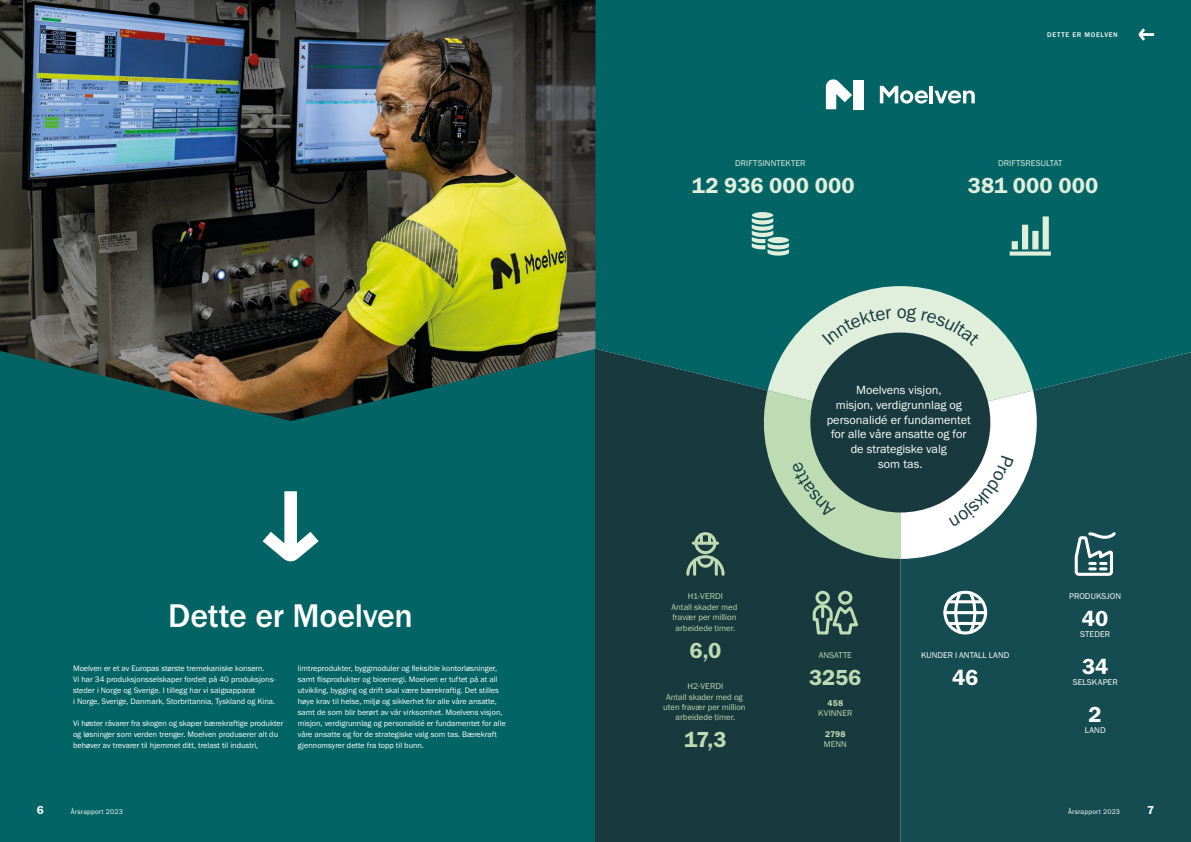
<style>
.page{position:relative;width:1191px;height:842px;background:#fff}
.page>*{position:absolute;margin:0;border:0;box-sizing:border-box;transform-origin:0 0}
.t1{font:500 34px "Franklin Gothic URW";letter-spacing:-.01em;color:#fff}
.t2{font:22.5px "Franklin Gothic URW Dem";letter-spacing:.005em;color:#e0eedc}
.t3{font:22.5px "Franklin Gothic URW Dem";letter-spacing:-.01em;color:#bddcb4}
.t4{font:22.5px "Franklin Gothic URW Dem";color:#fff}
.t5{font:12.3px/14.7px "Franklin Gothic URW Boo";color:#fff;text-align:center}
.t6{font:12px "Franklin Gothic URW Dem";color:#fff}
.t7{font:8.7px/10.4px "Franklin Gothic URW Boo";color:#bddcb4;text-align:center}
.t8{font:8.7px "Franklin Gothic URW Boo";letter-spacing:.005em;color:#fff}
.t9{font:8.7px "Franklin Gothic URW Boo";letter-spacing:.005em;color:#e0eedc}
.t10{font:8.7px "Franklin Gothic URW Dem";letter-spacing:.015em;color:#bddcb4}
.t11{font:8.2px/11px "Franklin Gothic URW Boo";color:#fff}
.t12{font:7px "Franklin Gothic URW Boo";letter-spacing:.025em;color:#fff}
.t13{font:500 7px "Franklin Gothic URW";color:#fff}
</style>
<div class="page">
<div style="left:0;top:0;width:595px;height:842px;background:#026465"></div>
<div style="left:900px;top:422px;width:291px;height:420px;background:#154c51"></div>
<div style="left:595px;top:0;width:596px;height:422px;background:#026465"></div>
<svg style="left:595px;top:293px;width:305px;height:549px;background:#153d41"></svg>
<svg style="left:751px;top:212px;width:38px;height:44px;background:#65a29a"></svg>
<svg style="left:1009px;top:216px;width:41px;height:40px;background:#5f9e97"></svg>
<div style="left:694px;top:532px;width:22px;height:22px;border:3px solid #bddcb4;border-radius:50%"></div>
<svg style="left:685px;top:554px;width:41px;height:23px"></svg>
<hr style="left:693px;top:560px;width:3px;height:14px;background:#bddcb4">
<svg style="left:714px;top:560px;width:4px;height:14px"></svg>
<svg style="left:700px;top:535px;width:11px;height:7px"></svg>
<hr style="left:693px;top:542px;width:24px;height:3px;background:#bddcb4">
<div style="left:815px;top:591px;width:15px;height:14px;border:3px solid #bddcb4;border-radius:50%"></div>
<div style="left:838px;top:591px;width:14px;height:14px;border:3px solid #bddcb4;border-radius:50%"></div>
<svg style="left:811px;top:603px;width:50px;height:33px;background:#4e6e64"></svg>
<svg style="left:1073px;top:531px;width:44px;height:46px"></svg>
<div style="left:943px;top:591px;width:44px;height:43px;border:3px solid #fff;border-radius:50%"></div>
<hr style="left:945px;top:611px;width:40px;height:3px;background:#fff">
<hr style="left:948px;top:622px;width:34px;height:3px;background:#fff">
<hr style="left:948px;top:600px;width:34px;height:3px;background:#fff">
<svg style="left:952px;top:589px;width:25px;height:48px"></svg>
<svg style="left:263px;top:491px;width:56px;height:70px"></svg>
<hr style="left:929px;top:86px;width:4px;height:17px;background:#fff">
<svg style="left:880px;top:86px;width:48px;height:18px"></svg>
<svg style="left:934px;top:90px;width:40px;height:14px"></svg>
<svg style="left:826px;top:79px;width:26px;height:30px"></svg>
<div style="left:853px;top:80px;width:10px;height:29px;background:#fff"></div>
<img style="left:0;top:0;width:595px;height:421px">
<svg style="left:1138px;top:28px;width:16px;height:13px"></svg>
<svg style="left:764px;top:286px;width:272px;height:273px;background:#6e8f88"></svg>
<p class="t9" style="left:735px;top:157px;width:72px">DRIFTSINNTEKTER</p>
<h2 class="t2" style="left:692px;top:171px;width:164px">12 936 000 000</h2>
<p class="t13" style="left:1047px;top:30px;width:11px">Dette</p>
<p class="t13" style="left:1072px;top:30px;width:24px">er Moel</p>
<p class="t13" style="left:1104px;top:30px;width:10px">ven</p>
<p class="t9" style="left:998px;top:157px;width:66px">DRIFTSRESULTAT</p>
<h2 class="t2" style="left:968px;top:171px;width:132px">381 000 000</h2>
<h1 class="t1" style="left:168px;top:594px;width:246px">Dette er Moelven</h1>
<p class="t11" style="left:73px;top:662px;width:204px">Moelven er et av Europas største tremekaniske konsern.<br>Vi har 34 produksjonsselskaper fordelt på 40 produksjons&shy;steder i Norge og Sverige. I tillegg har vi salgsapparat<br>i Norge, Sverige, Danmark, Storbritannia, Tyskland og Kina.</p>
<p class="t11" style="left:73px;top:718px;width:212px">Vi høster råvarer fra skogen og skaper bærekraftige produkter og løsninger som verden trenger. Moelven produserer alt du behøver av trevarer til hjemmet ditt, trelast til industri,</p>
<p class="t11" style="left:298px;top:662px;width:210px">limtreprodukter, byggmoduler og fleksible kontorløsninger, samt flisprodukter og bioenergi. Moelven er tuftet på at all utvikling, bygging og drift skal være bærekraftig. Det stilles høye krav til helse, miljø og sikkerhet for alle våre ansatte, samt de som blir berørt av vår virksomhet. Moelvens visjon, misjon, verdigrunnlag og personalidé er fundamentet for alle våre ansatte og for de strategiske valg som tas. Bærekraft gjennomsyrer dette fra topp til bunn.</p>
<p class="t7" style="left:671px;top:591px;width:67px">H1-VERDI<br>Antall skader med fravær per million arbeidede timer.</p>
<h2 class="t3" style="left:689px;top:636px;width:33px">6,0</h2>
<p class="t7" style="left:663px;top:681px;width:84px">H2-VERDI<br>Antall skader med og uten fravær per million arbeidede timer.</p>
<h2 class="t3" style="left:684px;top:726px;width:44px">17,3</h2>
<h3 class="t5" style="left:826px;top:382px;width:146px">Moelvens visjon,<br>misjon, verdigrunnlag og personalidé er fundamentet for alle våre ansatte og for de strategiske valg<br>som tas.</h3>
<p class="t7" style="left:818px;top:649px;width:35px">ANSATTE</p>
<h2 class="t3" style="left:809px;top:663px;width:54px">3256</h2>
<p class="t10" style="left:827px;top:697px;width:17px">458</p>
<p class="t7" style="left:818px;top:708px;width:36px">KVINNER</p>
<p class="t10" style="left:825px;top:729px;width:22px">2798</p>
<p class="t7" style="left:823px;top:739px;width:25px">MENN</p>
<p class="t8" style="left:921px;top:649px;width:90px">KUNDER I ANTALL LAND</p>
<h2 class="t4" style="left:952px;top:663px;width:28px">46</h2>
<p class="t8" style="left:1069px;top:591px;width:54px">PRODUKSJON</p>
<h2 class="t4" style="left:1082px;top:605px;width:28px">40</h2>
<p class="t8" style="left:1080px;top:628px;width:31px">STEDER</p>
<h2 class="t4" style="left:1082px;top:653px;width:28px">34</h2>
<p class="t8" style="left:1072px;top:676px;width:46px">SELSKAPER</p>
<h2 class="t4" style="left:1088px;top:701px;width:15px">2</h2>
<p class="t8" style="left:1084px;top:724px;width:22px">LAND</p>
<h3 class="t6" style="left:37px;top:802px;width:9px">6</h3>
<p class="t12" style="left:71px;top:807px;width:53px">Årsrapport 2023</p>
<p class="t12" style="left:1068px;top:807px;width:53px">Årsrapport 2023</p>
<h3 class="t6" style="left:1147px;top:802px;width:9px">7</h3>
</div>
